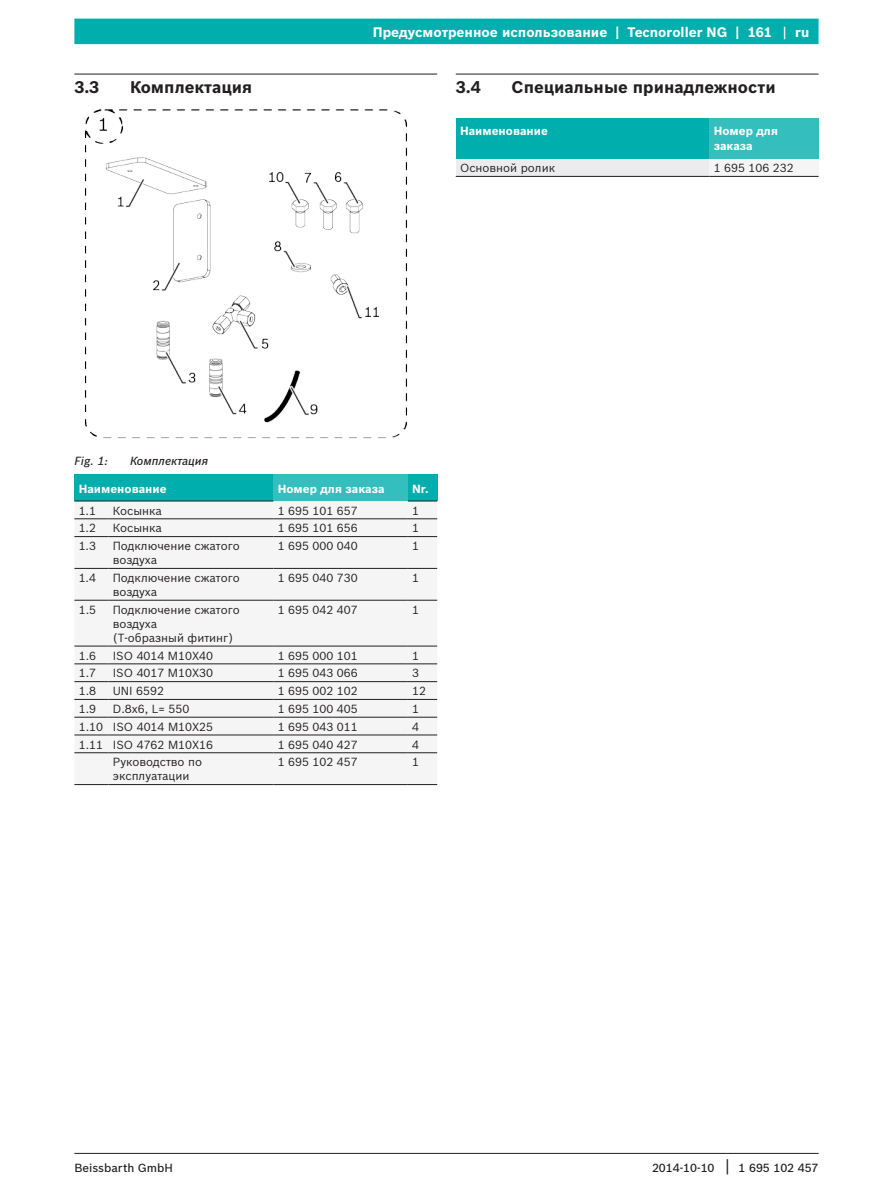
<style>
.page{position:relative;width:893px;height:1191px;background:#fff}
.page>*{position:absolute;margin:0;border:0;box-sizing:border-box;transform-origin:0 0}
.t1{font:700 16.5px "Bosch Sans";color:#231f20}
.t2{font:700 13.5px "Bosch Sans";color:#fff}
.TableContent_0-0{font:11.55px/14.1px "Bosch Sans";color:#231f20}
.TableHeader_0-0{font:700 11.55px/14.9px "Bosch Sans";color:#fff}
.t3{font:500 11.55px "Bosch Sans";color:#231f20}
.t4{font:italic 500 11.55px "Bosch Sans";color:#231f20}
.s1{font-weight:400;font-size:16.5px}
</style>
<div class="page">
<hr style="left:74px;top:1153px;width:745px;height:1px;background:#231f20">
<div style="left:74px;top:19px;width:745px;height:25px;background:#00afad"></div>
<svg style="left:784px;top:27px;width:1px;height:12px"></svg>
<hr style="left:74px;top:74px;width:363px;height:1px;background:#231f20">
<img style="left:85px;top:109px;width:322px;height:330px">
<div style="left:74px;top:475px;width:199px;height:26px;background:#00afad"></div>
<div style="left:273px;top:475px;width:135px;height:26px;background:#34bebd"></div>
<div style="left:408px;top:475px;width:29px;height:26px;background:#00afad"></div>
<div style="left:74px;top:501px;width:363px;height:253px;background:#f5f5f6"></div>
<hr style="left:74px;top:518px;width:34px;height:1px;background:#231f20">
<hr style="left:108px;top:518px;width:165px;height:1px;background:#231f20">
<hr style="left:273px;top:518px;width:135px;height:1px;background:#231f20">
<hr style="left:74px;top:536px;width:34px;height:1px;background:#231f20">
<hr style="left:108px;top:536px;width:165px;height:1px;background:#231f20">
<hr style="left:273px;top:536px;width:135px;height:1px;background:#231f20">
<hr style="left:74px;top:568px;width:34px;height:1px;background:#231f20">
<hr style="left:108px;top:568px;width:165px;height:1px;background:#231f20">
<hr style="left:273px;top:568px;width:135px;height:1px;background:#231f20">
<hr style="left:74px;top:600px;width:34px;height:1px;background:#231f20">
<hr style="left:108px;top:600px;width:165px;height:1px;background:#231f20">
<hr style="left:273px;top:600px;width:135px;height:1px;background:#231f20">
<hr style="left:74px;top:646px;width:34px;height:1px;background:#231f20">
<hr style="left:108px;top:646px;width:165px;height:1px;background:#231f20">
<hr style="left:273px;top:646px;width:135px;height:1px;background:#231f20">
<hr style="left:74px;top:663px;width:34px;height:1px;background:#231f20">
<hr style="left:108px;top:663px;width:165px;height:1px;background:#231f20">
<hr style="left:273px;top:663px;width:135px;height:1px;background:#231f20">
<hr style="left:74px;top:681px;width:34px;height:1px;background:#231f20">
<hr style="left:108px;top:681px;width:165px;height:1px;background:#231f20">
<hr style="left:273px;top:681px;width:135px;height:1px;background:#231f20">
<hr style="left:74px;top:699px;width:34px;height:1px;background:#231f20">
<hr style="left:108px;top:699px;width:165px;height:1px;background:#231f20">
<hr style="left:273px;top:699px;width:135px;height:1px;background:#231f20">
<hr style="left:74px;top:717px;width:34px;height:1px;background:#231f20">
<hr style="left:108px;top:717px;width:165px;height:1px;background:#231f20">
<hr style="left:273px;top:717px;width:135px;height:1px;background:#231f20">
<hr style="left:74px;top:734px;width:34px;height:1px;background:#231f20">
<hr style="left:108px;top:734px;width:165px;height:1px;background:#231f20">
<hr style="left:273px;top:734px;width:135px;height:1px;background:#231f20">
<hr style="left:74px;top:752px;width:34px;height:1px;background:#231f20">
<hr style="left:108px;top:752px;width:165px;height:1px;background:#231f20">
<hr style="left:273px;top:752px;width:135px;height:1px;background:#231f20">
<hr style="left:74px;top:784px;width:34px;height:1px;background:#231f20">
<hr style="left:108px;top:784px;width:165px;height:1px;background:#231f20">
<hr style="left:273px;top:784px;width:135px;height:1px;background:#231f20">
<svg style="left:408px;top:518px;width:29px;height:1px"></svg>
<svg style="left:408px;top:536px;width:29px;height:1px"></svg>
<svg style="left:408px;top:568px;width:29px;height:1px"></svg>
<svg style="left:408px;top:600px;width:29px;height:1px"></svg>
<svg style="left:408px;top:646px;width:29px;height:1px"></svg>
<svg style="left:408px;top:663px;width:29px;height:1px"></svg>
<svg style="left:408px;top:681px;width:29px;height:1px"></svg>
<svg style="left:408px;top:699px;width:29px;height:1px"></svg>
<svg style="left:408px;top:717px;width:29px;height:1px"></svg>
<svg style="left:408px;top:734px;width:29px;height:1px"></svg>
<svg style="left:408px;top:752px;width:29px;height:1px"></svg>
<svg style="left:408px;top:784px;width:29px;height:1px"></svg>
<hr style="left:74px;top:501px;width:34px;height:1px;background:#231f20">
<hr style="left:108px;top:501px;width:165px;height:1px;background:#231f20">
<svg style="left:408px;top:501px;width:29px;height:1px"></svg>
<hr style="left:456px;top:74px;width:363px;height:1px;background:#231f20">
<div style="left:456px;top:118px;width:253px;height:41px;background:#00afad"></div>
<div style="left:709px;top:118px;width:110px;height:41px;background:#34bebd"></div>
<div style="left:456px;top:159px;width:253px;height:17px;background:#ececee"></div>
<div style="left:709px;top:159px;width:110px;height:17px;background:#f5f5f6"></div>
<hr style="left:709px;top:176px;width:110px;height:1px;background:#231f20">
<hr style="left:456px;top:176px;width:253px;height:1px;background:#231f20">
<p class="t1" style="left:74px;top:77px;width:26px">3.3</p>
<p class="t1" style="left:130px;top:77px;width:124px">Комплектация</p>
<p class="t2" style="left:373px;top:24px;width:401px">Предусмотренное использование | Tecnoroller NG | 161</p>
<p class="t2" style="left:795px;top:24px;width:16px">ru</p>
<p class="t1" style="left:456px;top:77px;width:26px">3.4</p>
<p class="t1" style="left:512px;top:77px;width:266px">Специальные принадлежности</p>
<p class="TableHeader_0-0" style="left:460px;top:124px;width:89px">Наименование</p>
<p class="TableHeader_0-0" style="left:714px;top:124px;width:66px">Номер для заказа</p>
<p class="TableContent_0-0" style="left:460px;top:161px;width:97px">Основной ролик</p>
<p class="TableContent_0-0" style="left:714px;top:161px;width:81px">1 695 106 232</p>
<p class="t4" style="left:74px;top:454px;width:35px">Fig. 1:</p>
<p class="t4" style="left:130px;top:454px;width:80px">Комплектация</p>
<p class="TableHeader_0-0" style="left:79px;top:481px;width:89px">Наименование</p>
<p class="TableHeader_0-0" style="left:278px;top:481px;width:108px">Номер для заказа</p>
<p class="TableHeader_0-0" style="left:412px;top:481px;width:18px">Nr.</p>
<p class="TableContent_0-0" style="left:79px;top:503px;width:19px">1.1</p>
<p class="TableContent_0-0" style="left:113px;top:503px;width:51px">Косынка</p>
<p class="TableContent_0-0" style="left:278px;top:503px;width:81px">1 695 101 657</p>
<p class="TableContent_0-0" style="left:412px;top:503px;width:8px">1</p>
<p class="TableContent_0-0" style="left:79px;top:521px;width:19px">1.2</p>
<p class="TableContent_0-0" style="left:113px;top:521px;width:51px">Косынка</p>
<p class="TableContent_0-0" style="left:278px;top:521px;width:81px">1 695 101 656</p>
<p class="TableContent_0-0" style="left:412px;top:521px;width:8px">1</p>
<p class="TableContent_0-0" style="left:79px;top:539px;width:19px">1.3</p>
<p class="TableContent_0-0" style="left:113px;top:539px;width:129px">Подключение сжатого воздуха</p>
<p class="TableContent_0-0" style="left:278px;top:539px;width:81px">1 695 000 040</p>
<p class="TableContent_0-0" style="left:412px;top:539px;width:8px">1</p>
<p class="TableContent_0-0" style="left:79px;top:570px;width:19px">1.4</p>
<p class="TableContent_0-0" style="left:113px;top:570px;width:129px">Подключение сжатого воздуха</p>
<p class="TableContent_0-0" style="left:278px;top:570px;width:81px">1 695 040 730</p>
<p class="TableContent_0-0" style="left:412px;top:570px;width:8px">1</p>
<p class="TableContent_0-0" style="left:79px;top:602px;width:19px">1.5</p>
<p class="TableContent_0-0" style="left:113px;top:602px;width:129px">Подключение сжатого воздуха<br>(T-образный фитинг)</p>
<p class="TableContent_0-0" style="left:278px;top:602px;width:81px">1 695 042 407</p>
<p class="TableContent_0-0" style="left:412px;top:602px;width:8px">1</p>
<p class="TableContent_0-0" style="left:79px;top:648px;width:19px">1.6</p>
<p class="TableContent_0-0" style="left:113px;top:648px;width:102px">ISO 4014 M10X40</p>
<p class="TableContent_0-0" style="left:278px;top:648px;width:81px">1 695 000 101</p>
<p class="TableContent_0-0" style="left:412px;top:648px;width:8px">1</p>
<p class="TableContent_0-0" style="left:79px;top:666px;width:19px">1.7</p>
<p class="TableContent_0-0" style="left:113px;top:666px;width:102px">ISO 4017 M10X30</p>
<p class="TableContent_0-0" style="left:278px;top:666px;width:81px">1 695 043 066</p>
<p class="TableContent_0-0" style="left:412px;top:666px;width:8px">3</p>
<p class="TableContent_0-0" style="left:79px;top:684px;width:19px">1.8</p>
<p class="TableContent_0-0" style="left:113px;top:684px;width:53px">UNI 6592</p>
<p class="TableContent_0-0" style="left:278px;top:684px;width:81px">1 695 002 102</p>
<p class="TableContent_0-0" style="left:412px;top:684px;width:15px">12</p>
<p class="TableContent_0-0" style="left:79px;top:701px;width:19px">1.9</p>
<p class="TableContent_0-0" style="left:113px;top:701px;width:78px">D.8x6, L= 550</p>
<p class="TableContent_0-0" style="left:278px;top:701px;width:81px">1 695 100 405</p>
<p class="TableContent_0-0" style="left:412px;top:701px;width:8px">1</p>
<p class="TableContent_0-0" style="left:79px;top:719px;width:26px">1.10</p>
<p class="TableContent_0-0" style="left:113px;top:719px;width:102px">ISO 4014 M10X25</p>
<p class="TableContent_0-0" style="left:278px;top:719px;width:81px">1 695 043 011</p>
<p class="TableContent_0-0" style="left:412px;top:719px;width:8px">4</p>
<p class="TableContent_0-0" style="left:79px;top:737px;width:26px">1.11</p>
<p class="TableContent_0-0" style="left:113px;top:737px;width:102px">ISO 4762 M10X16</p>
<p class="TableContent_0-0" style="left:278px;top:737px;width:81px">1 695 040 427</p>
<p class="TableContent_0-0" style="left:412px;top:737px;width:8px">4</p>
<p class="TableContent_0-0" style="left:113px;top:755px;width:91px">Руководство по эксплуатации</p>
<p class="TableContent_0-0" style="left:278px;top:755px;width:81px">1 695 102 457</p>
<p class="TableContent_0-0" style="left:412px;top:755px;width:8px">1</p>
<p class="t3" style="left:74px;top:1161px;width:100px">Beissbarth GmbH</p>
<p class="t3" style="left:652px;top:1161px;width:168px">2014-10-10 <span class="s1">|</span> 1 695 102 457</p>
</div>
